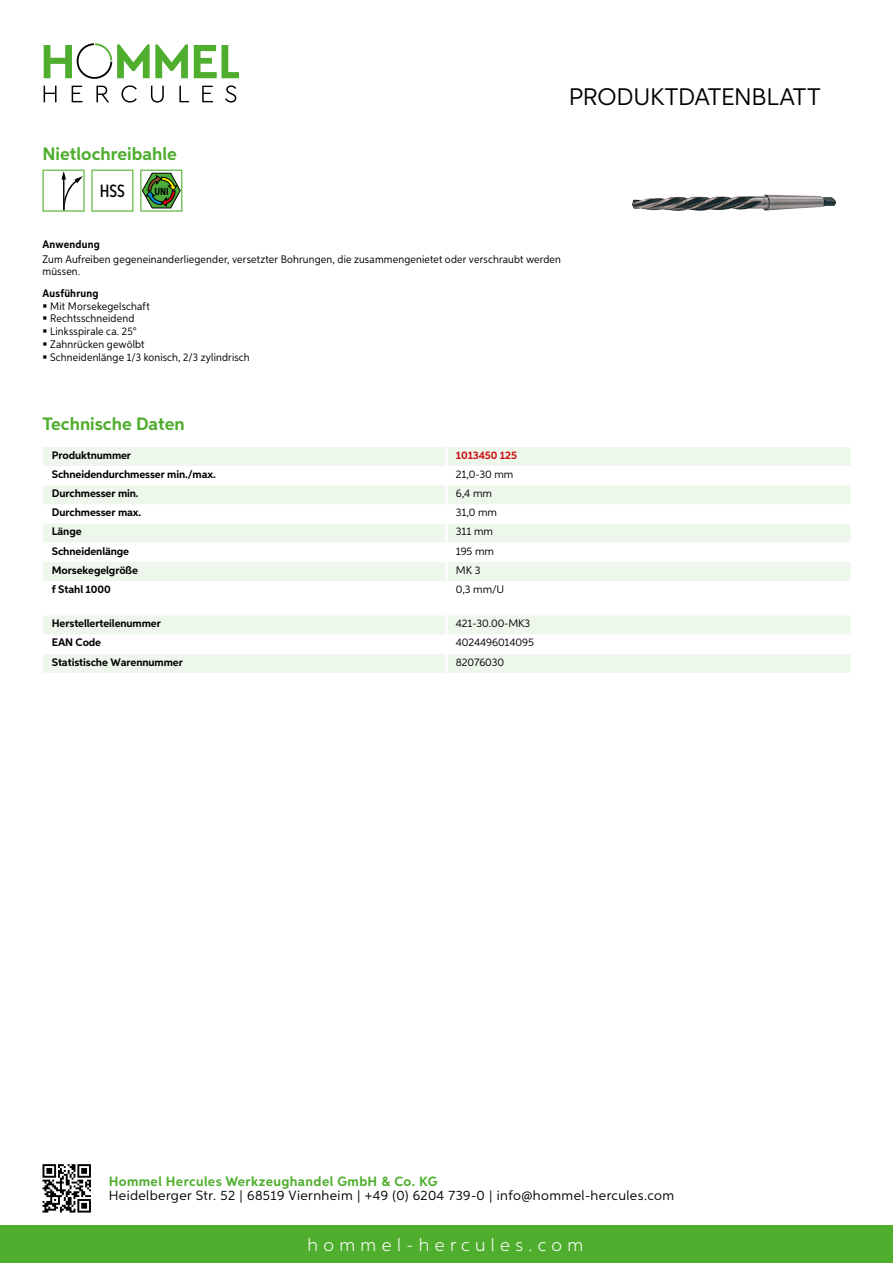
<style>
.page{position:relative;width:893px;height:1263px;background:#fff}
.page>*{position:absolute;margin:0;border:0;box-sizing:border-box;transform-origin:0 0}
.t1{font:24px "Aspira";letter-spacing:-.01em;color:#000}
.t2{font:700 18px "Aspira";color:#50ae2f}
.t3{font:300 18px "Aspira";letter-spacing:.3em;color:#fff}
.t4{font:500 17.85px "Aspira XX Nar";color:#000}
.t5{font:13.5px "Aspira";letter-spacing:.03em;color:#000}
.t6{font:700 13.5px "Aspira";letter-spacing:.03em;color:#50ae2f}
.t7{font:10.95px/12.8px "Aspira Nar";letter-spacing:.015em;color:#000}
.t8{font:700 10.95px "Aspira";letter-spacing:-.01em;color:#000}
.t9{font:10.95px "Aspira";letter-spacing:-.01em;color:#000}
.t10{font:700 10.95px "Aspira Nar";letter-spacing:.02em;color:#000}
.t11{font:700 10.95px "Aspira";letter-spacing:-.01em;color:#cd1013}
.t12{font:700 10.35px "Aspira XX Nar";color:#000}
</style>
<div class="page">
<div style="left:0;top:1226px;width:893px;height:37px;background:#50ae2f"></div>
<svg style="left:43px;top:1164px;width:48px;height:48px"></svg>
<svg style="left:194px;top:45px;width:45px;height:33px"></svg>
<svg style="left:44px;top:43px;width:144px;height:36px"></svg>
<svg style="left:44px;top:86px;width:13px;height:16px"></svg>
<svg style="left:72px;top:86px;width:10px;height:16px"></svg>
<svg style="left:96px;top:86px;width:13px;height:16px"></svg>
<svg style="left:121px;top:85px;width:16px;height:18px"></svg>
<svg style="left:151px;top:86px;width:13px;height:17px"></svg>
<svg style="left:179px;top:86px;width:10px;height:16px"></svg>
<svg style="left:202px;top:86px;width:11px;height:16px"></svg>
<svg style="left:225px;top:85px;width:11px;height:18px"></svg>
<div style="left:43px;top:447px;width:807px;height:19px;background:#eef7eb"></div>
<svg style="left:43px;top:485px;width:807px;height:96px;fill:#eef7eb"></svg>
<hr style="left:445px;top:447px;width:3px;height:19px;background:#fff">
<hr style="left:445px;top:485px;width:3px;height:19px;background:#fff">
<hr style="left:445px;top:504px;width:3px;height:19px;background:#fff">
<hr style="left:445px;top:523px;width:3px;height:20px;background:#fff">
<hr style="left:445px;top:543px;width:3px;height:19px;background:#fff">
<hr style="left:445px;top:562px;width:3px;height:19px;background:#fff">
<svg style="left:43px;top:615px;width:807px;height:58px"></svg>
<hr style="left:445px;top:654px;width:3px;height:19px;background:#fff">
<svg style="left:43px;top:170px;width:42px;height:42px"></svg>
<svg style="left:91px;top:170px;width:42px;height:42px"></svg>
<svg style="left:140px;top:170px;width:42px;height:42px"></svg>
<img style="left:632px;top:194px;width:204px;height:17px">
<h2 class="t2" style="left:43px;top:142px;width:136px">Nietlochreibahle</h2>
<h3 class="t4" style="left:100px;top:180px;width:27px">HSS</h3>
<p class="t12" style="left:154px;top:185px;width:16px">UNI</p>
<h1 class="t1" style="left:569px;top:82px;width:253px">Produktdatenblatt</h1>
<p class="t10" style="left:43px;top:237px;width:59px">Anwendung</p>
<p class="t7" style="left:43px;top:253px;width:520px;line-height:12px">Zum Aufreiben gegeneinanderliegender, versetzter Bohrungen, die zusammengenietet oder verschraubt werden müssen.</p>
<p class="t10" style="left:43px;top:286px;width:58px">Ausführung</p>
<p class="t7" style="left:50px;top:299px;width:201px">Mit Morsekegelschaft<br>Rechtsschneidend<br>Linksspirale ca. 25°<br>Zahnrücken gewölbt<br>Schneidenlänge 1/3 konisch, 2/3 zylindrisch</p>
<h2 class="t2" style="left:43px;top:413px;width:144px">Technische Daten</h2>
<p class="t8" style="left:52px;top:448px;width:81px">Produktnummer</p>
<p class="t11" style="left:456px;top:448px;width:63px">1013450 125</p>
<p class="t8" style="left:52px;top:467px;width:166px">Schneidendurchmesser min./max.</p>
<p class="t9" style="left:456px;top:468px;width:59px">21,0-30 mm</p>
<p class="t8" style="left:52px;top:487px;width:88px">Durchmesser min.</p>
<p class="t9" style="left:456px;top:487px;width:38px">6,4 mm</p>
<p class="t8" style="left:52px;top:506px;width:91px">Durchmesser max.</p>
<p class="t9" style="left:456px;top:506px;width:43px">31,0 mm</p>
<p class="t8" style="left:52px;top:525px;width:31px">Länge</p>
<p class="t9" style="left:456px;top:525px;width:39px">311 mm</p>
<p class="t8" style="left:52px;top:544px;width:79px">Schneidenlänge</p>
<p class="t9" style="left:456px;top:544px;width:40px">195 mm</p>
<p class="t8" style="left:52px;top:563px;width:88px">Morsekegelgröße</p>
<p class="t9" style="left:456px;top:563px;width:26px">MK 3</p>
<p class="t8" style="left:52px;top:582px;width:60px">f Stahl 1000</p>
<p class="t9" style="left:456px;top:582px;width:48px">0,3 mm/U</p>
<p class="t8" style="left:52px;top:617px;width:111px">Herstellerteilenummer</p>
<p class="t9" style="left:456px;top:617px;width:76px">421-30.00-MK3</p>
<p class="t8" style="left:52px;top:636px;width:51px">EAN Code</p>
<p class="t9" style="left:456px;top:636px;width:80px">4024496014095</p>
<p class="t8" style="left:52px;top:655px;width:132px">Statistische Warennummer</p>
<p class="t9" style="left:456px;top:655px;width:50px">82076030</p>
<p class="t6" style="left:109px;top:1172px;width:330px">Hommel Hercules Werkzeughandel GmbH &amp; Co. KG</p>
<p class="t5" style="left:109px;top:1187px;width:567px">Heidelberger Str. 52 | 68519 Viernheim | +49 (0) 6204 739-0 | info@hommel-hercules.com</p>
<h2 class="t3" style="left:307px;top:1234px;width:277px">hommel-hercules.com</h2>
</div>
